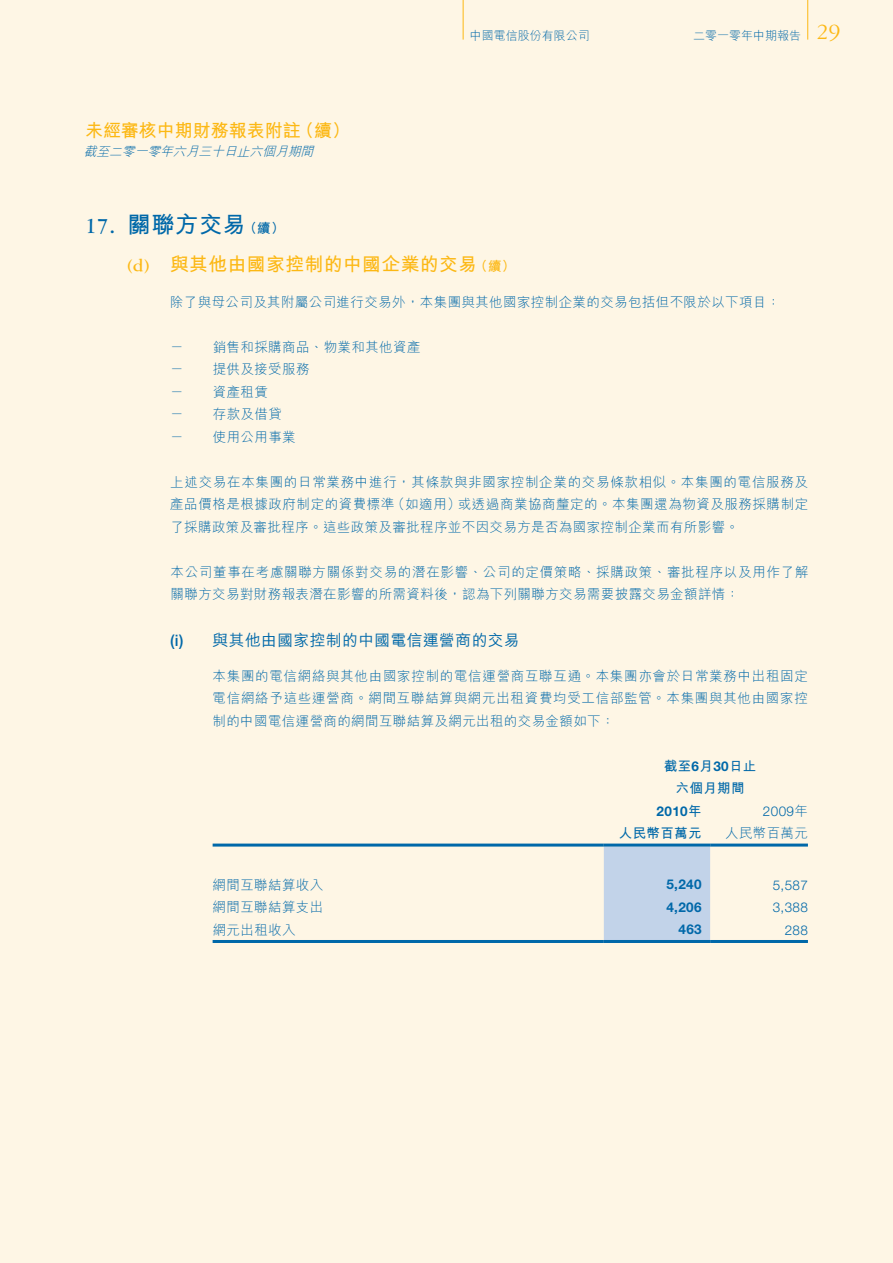
<style>
.page{position:relative;width:893px;height:1263px;background:#fef6e5}
.page>*{position:absolute;margin:0;border:0;box-sizing:border-box;transform-origin:0 0}
.t1{font:700 23.25px "M Hei HK";letter-spacing:.025em;color:#0068a9}
.t2{font:700 18.75px "M Hei HK";letter-spacing:.025em;color:#fcb814}
.t3{font:700 18px "M Hei HK";color:#fcb814}
.t4{font:500 15.75px "M Hei HK";letter-spacing:.03em;color:#0068a9}
.t5{font:300 13.5px/22.5px "M Hei HK";letter-spacing:.03em;color:#0068a9;text-align:justify}
.t6{font:300 13.5px/22.5px "M Hei HK";letter-spacing:.055em;color:#0068a9}
.t7{font:700 13.5px/22.5px "M Hei HK";letter-spacing:.03em;color:#0068a9;text-align:center}
.t8{font:700 13.5px "Helvetica Neue LT Std";letter-spacing:.03em;color:#0068a9}
.t9{font:300 13.5px "Helvetica Neue LT Std";letter-spacing:.03em;color:#0068a9}
.t10{font:italic 300 12.75px "M Hei HK";color:#0068a9}
.t11{font:300 12px "M Hei HK";color:#0068a9}
.s1{font-family:"Garamond 3 LT Std";font-weight:400;font-size:24px;color:#fcb814}
.s2{font-family:"Garamond 3 LT Std"}
.s3{font-size:13.5px}
.s4{font-family:"Helvetica Neue LT Std"}
.s5{font-family:"M Hei HK"}
</style>
<div class="page">
<hr style="left:463px;top:0;width:1px;height:40px;background:#fcb814">
<hr style="left:807px;top:0;width:1px;height:40px;background:#fcb814">
<div style="left:604px;top:846px;width:106px;height:94px;background:#c2d3e9"></div>
<hr style="left:213px;top:843px;width:391px;height:3px;background:#0068a9">
<hr style="left:604px;top:843px;width:106px;height:3px;background:#0068a9">
<hr style="left:710px;top:843px;width:98px;height:3px;background:#0068a9">
<hr style="left:213px;top:940px;width:391px;height:3px;background:#0068a9">
<hr style="left:604px;top:940px;width:106px;height:3px;background:#0068a9">
<hr style="left:710px;top:940px;width:98px;height:3px;background:#0068a9">
<h3 class="t3" style="left:85px;top:117px;width:266px">未經審核中期財務報表附註（續）</h3>
<p class="t10" style="left:84px;top:142px;width:236px">截至二零一零年六月三十日止六個月期間</p>
<p class="t11" style="left:470px;top:28px;width:121px">中國電信股份有限公司</p>
<p class="t11" style="left:693px;top:28px;width:149px">二零一零年中期報告 <span class="s1">29</span></p>
<h1 class="t1" style="left:85px;top:208px;width:201px"><span class="s2">17.</span> 關聯方交易<span class="s3">（續）</span></h1>
<h2 class="t2" style="left:128px;top:250px;width:389px"><span class="s2">(d)</span> 與其他由國家控制的中國企業的交易<span class="s3">（續）</span></h2>
<p class="t5" style="left:170px;top:290px;width:612px">除了與母公司及其附屬公司進行交易外，本集團與其他國家控制企業的交易包括但不限於以下項目：</p>
<p class="t5" style="left:170px;top:335px;width:15px">－</p>
<p class="t5" style="left:213px;top:335px;width:209px">銷售和採購商品、物業和其他資產</p>
<p class="t5" style="left:170px;top:357px;width:15px">－</p>
<p class="t5" style="left:213px;top:357px;width:98px">提供及接受服務</p>
<p class="t5" style="left:170px;top:380px;width:15px">－</p>
<p class="t5" style="left:213px;top:380px;width:57px">資產租賃</p>
<p class="t5" style="left:170px;top:402px;width:15px">－</p>
<p class="t5" style="left:213px;top:402px;width:71px">存款及借貸</p>
<p class="t5" style="left:170px;top:425px;width:15px">－</p>
<p class="t5" style="left:213px;top:425px;width:84px">使用公用事業</p>
<p class="t5" style="left:170px;top:470px;width:639px">上述交易在本集團的日常業務中進行，其條款與非國家控制企業的交易條款相似。本集團的電信服務及產品價格是根據政府制定的資費標準（如適用）或透過商業協商釐定的。本集團還為物資及服務採購制定了採購政策及審批程序。這些政策及審批程序並不因交易方是否為國家控制企業而有所影響。</p>
<p class="t6" style="left:170px;top:560px;width:639px">本公司董事在考慮關聯方關係對交易的潛在影響、公司的定價策略、採購政策、審批程序以及用作了解關聯方交易對財務報表潛在影響的所需資料後，認為下列關聯方交易需要披露交易金額詳情：</p>
<p class="t4" style="left:170px;top:628px;width:351px"><span class="s4">(i)</span> 與其他由國家控制的中國電信運營商的交易</p>
<p class="t5" style="left:213px;top:664px;width:597px">本集團的電信網絡與其他由國家控制的電信運營商互聯互通。本集團亦會於日常業務中出租固定電信網絡予這些運營商。網間互聯結算與網元出租資費均受工信部監管。本集團與其他由國家控制的中國電信運營商的網間互聯結算及網元出租的交易金額如下：</p>
<p class="t7" style="left:664px;top:754px;width:94px">截至<span class="s4">6</span>月<span class="s4">30</span>日止六個月期間</p>
<p class="t8" style="left:657px;top:803px;width:47px">2010<span class="s5">年</span></p>
<p class="t9" style="left:763px;top:803px;width:47px">2009<span class="s5">年</span></p>
<p class="t7" style="left:619px;top:821px;width:84px">人民幣百萬元</p>
<p class="t5" style="left:725px;top:822px;width:84px">人民幣百萬元</p>
<p class="t5" style="left:213px;top:873px;width:112px">網間互聯結算收入</p>
<p class="t8" style="left:666px;top:876px;width:37px">5,240</p>
<p class="t9" style="left:773px;top:877px;width:37px">5,587</p>
<p class="t5" style="left:213px;top:896px;width:112px">網間互聯結算支出</p>
<p class="t8" style="left:666px;top:899px;width:37px">4,206</p>
<p class="t9" style="left:773px;top:899px;width:37px">3,388</p>
<p class="t5" style="left:213px;top:918px;width:84px">網元出租收入</p>
<p class="t8" style="left:678px;top:921px;width:25px">463</p>
<p class="t9" style="left:785px;top:922px;width:25px">288</p>
</div>
